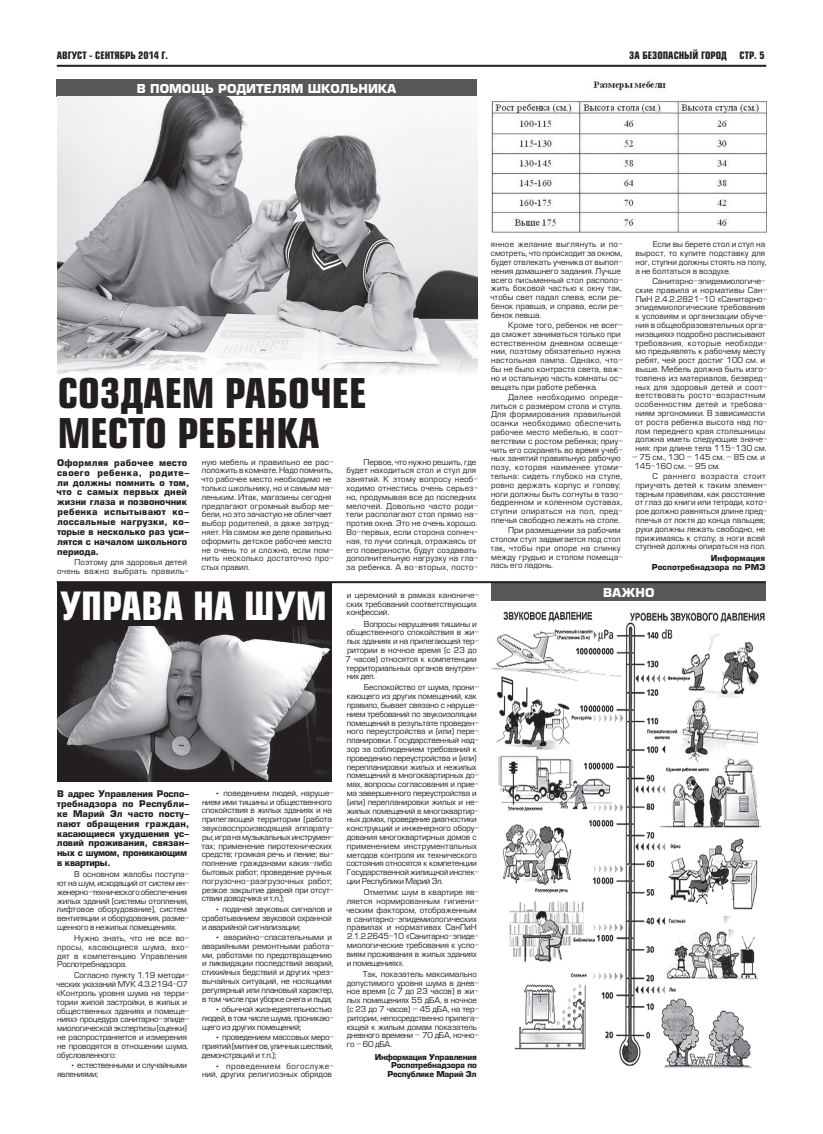
<style>
.page{position:relative;width:823px;height:1134px;background:#fff}
.page>*{position:absolute;margin:0;border:0;box-sizing:border-box;transform-origin:0 0}
.t1{font:700 40px/40px "Europe Cond";color:#231f20}
.t2{font:700 38px "Europe Cond";color:#fff}
.t3{font:700 12px "Europe";color:#fff}
.t4{font:700 10px "Europe Cond";color:#231f20}
.t5{font:700 9px/9.9px "Europe";letter-spacing:.025em;color:#231f20}
.t6{font:700 9px/9.9px "Europe";letter-spacing:.005em;color:#231f20}
.t7{font:8px/8.8px "Europe";color:#231f20}
.t8{font:8px/8.8px "Europe";letter-spacing:-.02em;color:#231f20}
.t9{font:8px/8.8px "Europe";letter-spacing:.02em;color:#231f20}
.t10{font:8px/8.8px "Europe";letter-spacing:-.025em;color:#231f20}
.t11{font:8px/8.8px "Europe";letter-spacing:-.03em;color:#231f20}
.t12{font:700 8px/8.8px "Europe";letter-spacing:-.03em;color:#231f20;text-align:right}
.t13{font:8px/8.8px "Europe";letter-spacing:.035em;color:#231f20;text-align:right}
.t14{font:700 8px/8.8px "Europe";color:#231f20;text-align:right}
</style>
<div class="page">
<hr style="left:57px;top:65px;width:708px;height:2px;background:#231f20">
<img style="left:58px;top:626px;width:274px;height:155px">
<div style="left:57px;top:79px;width:419px;height:17px;background:#57585a"></div>
<div style="left:491px;top:583px;width:274px;height:17px;background:#57585a"></div>
<hr style="left:57px;top:581px;width:708px;height:2px;background:#231f20">
<img style="left:58px;top:96px;width:419px;height:278px">
<img style="left:491px;top:79px;width:274px;height:154px">
<div style="left:57px;top:583px;width:275px;height:43px;background:#231f20"></div>
<img style="left:491px;top:606px;width:274px;height:463px">
<p class="t4" style="left:57px;top:49px;width:113px">АВГУСТ - СЕНТЯБРЬ 2014 Г.</p>
<p class="t4" style="left:629px;top:49px;width:99px">ЗА БЕЗОПАСНЫЙ ГОРОД</p>
<p class="t4" style="left:739px;top:49px;width:26px">СТР. 5</p>
<h3 class="t3" style="left:137px;top:81px;width:261px">В ПОМОЩЬ РОДИТЕЛЯМ ШКОЛЬНИКА</h3>
<h1 class="t1" style="left:58px;top:372px;width:310px">СОЗДАЕМ РАБОЧЕЕ<br>МЕСТО РЕБЕНКА</h1>
<p class="t5" style="left:57px;top:457px;width:134px">Оформляя рабочее место своего ребенка, родите&shy;ли должны помнить о том, что с самых первых дней жизни глаза и позвоночник ребенка испытывают ко&shy;лоссальные нагрузки, ко&shy;торые в несколько раз уси&shy;лятся с началом школьного периода.</p>
<p class="t13" style="left:57px;top:558px;width:134px">Поэтому для здоровья детей очень важно выбрать правиль-</p>
<p class="t7" style="left:201px;top:457px;width:134px">ную мебель и правильно ее рас&shy;положить в комнате. Надо помнить, что рабочее место необходимо не только школьнику, но и самым ма&shy;леньким. Итак, магазины сегодня предлагают огромный выбор ме&shy;бели, но это зачастую не облегчает выбор родителей, а даже затруд&shy;няет. На самом же деле правильно оформить детское рабочее место не очень то и сложно, если пом&shy;нить несколько достаточно про&shy;стых правил.</p>
<p class="t7" style="left:346px;top:457px;width:134px;text-indent:18px">Первое, что нужно решить, где будет находиться стол и стул для занятий. К этому вопросу необ&shy;ходимо отнестись очень серьез&shy;но, продумывая все до последних мелочей. Довольно часто роди&shy;тели располагают стол прямо на&shy;против окна. Это не очень хорошо.<br>Во-первых, если сторона солнеч&shy;ная, то лучи солнца, отражаясь от его поверхности, будут создавать дополнительную нагрузку на гла&shy;за ребенка. А во-вторых, посто-</p>
<h2 class="t2" style="left:60px;top:581px;width:268px">УПРАВА НА ШУМ</h2>
<p class="t6" style="left:57px;top:789px;width:134px">В адрес Управления Роспо&shy;требнадзора по Республи&shy;ке Марий Эл часто посту&shy;пают обращения граждан, касающиеся ухудшения ус&shy;ловий проживания, связан&shy;ных с шумом, проникающим в квартиры.</p>
<p class="t10" style="left:57px;top:870px;width:134px;text-indent:17px">В основном жалобы поступа&shy;ют на шум, исходящий от систем ин&shy;женерно-технического обеспечения жилых зданий (системы отопления, лифтовое оборудование), систем вентиляции и оборудования, разме&shy;щенного в нежилых помещениях.</p>
<p class="t7" style="left:57px;top:934px;width:134px;text-indent:17px">Нужно знать, что не все во&shy;просы, касающиеся шума, вхо&shy;дят в компетенцию Управления<br>Роспотребнадзора.</p>
<p class="t7" style="left:56px;top:971px;width:134px;text-indent:18px">Согласно пункту 1.19 методи&shy;ческих указаний МУК 4.3.2194-07 «Контроль уровня шума на терри&shy;тории жилой застройки, в жилых и общественных зданиях и помеще&shy;ниях» процедура санитарно-эпиде&shy;миологической экспертизы (оценки) не распространяется и измерения не проводятся в отношении шума, обусловленного:</p>
<p class="t10" style="left:57px;top:1061px;width:131px;text-indent:13px">• естественными и случайными явлениями;</p>
<p class="t7" style="left:201px;top:788px;width:134px;text-indent:13px">• поведением людей, наруше&shy;нием ими тишины и общественного спокойствия в жилых зданиях и на прилегающей территории (работа звуковоспроизводящей аппарату&shy;ры; игра на музыкальных инструмен&shy;тах; применение пиротехнических средств; громкая речь и пение; вы&shy;полнение гражданами каких-либо бытовых работ; проведение ручных погрузочно-разгрузочных работ; резкое закрытие дверей при отсут&shy;ствии доводчика и т.п.);</p>
<p class="t7" style="left:202px;top:905px;width:132px;text-align:justify;text-indent:13px">• подачей звуковых сигналов и срабатыванием звуковой охранной и аварийной сигнализации;</p>
<p class="t7" style="left:202px;top:933px;width:134px;text-indent:13px">• аварийно-спасательными и аварийными ремонтными работа&shy;ми, работами по предотвращению и ликвидации последствий аварий, стихийных бедствий и других чрез&shy;вычайных ситуаций, не носящими регулярный или плановый характер, в том числе при уборке снега и льда;</p>
<p class="t11" style="left:202px;top:1005px;width:134px;text-indent:13px">• обычной жизнедеятельностью людей, в том числе шума, проникаю&shy;щего из других помещений;</p>
<p class="t7" style="left:202px;top:1033px;width:134px;text-align:justify;text-indent:13px">• проведением массовых меро&shy;приятий (митингов, уличных шествий, демонстраций и т.п.);</p>
<p class="t7" style="left:202px;top:1061px;width:134px;text-align:right">• проведением богослуже&shy;ний, других религиозных обрядов</p>
<p class="t7" style="left:346px;top:591px;width:134px">и церемоний в рамках канониче&shy;ских требований соответствующих конфессий.</p>
<p class="t7" style="left:345px;top:619px;width:135px;text-indent:18px">Вопросы нарушения тишины и общественного спокойствия в жи&shy;лых зданиях и на прилегающей тер&shy;ритории в ночное время (с 23 до<br>7 часов) относятся к компетенции территориальных органов внутрен&shy;них дел.</p>
<p class="t8" style="left:346px;top:683px;width:134px;text-indent:17px">Беспокойство от шума, прони&shy;кающего из других помещений, как правило, бывает связано с наруше&shy;нием требований по звукоизоляции помещений в результате проведен&shy;ного переустройства и (или) пере&shy;планировки. Государственный над&shy;зор за соблюдением требований к проведению переустройства и (или) перепланировки жилых и нежилых помещений в многоквартирных до&shy;мах, вопросы согласования и прие&shy;ма завершенного переустройства и (или) перепланировки жилых и не&shy;жилых помещений в многоквартир&shy;ных домах, проведение диагностики конструкций и инженерного обору&shy;дования многоквартирных домов с применением инструментальных методов контроля их технического состояния относятся к компетенции Государственной жилищной инспек&shy;ции Республики Марий Эл.</p>
<p class="t7" style="left:346px;top:888px;width:134px;text-indent:18px">Отметим: шум в квартире яв&shy;ляется нормированным гигиени&shy;ческим фактором, отображенным в санитарно-эпидемиологических правилах и нормативах СанПиН<br>2.1.2.2645-10 «Санитарно-эпиде&shy;миологические требования к усло&shy;виям проживания в жилых зданиях и помещениях».</p>
<p class="t8" style="left:346px;top:969px;width:134px;text-indent:16px">Так, показатель максимально допустимого уровня шума в днев&shy;ное время (с 7 до 23 часов) в жи&shy;лых помещениях 55 дБА, в ночное (с 23 до 7 часов) – 45 дБА, на тер&shy;ритории, непосредственно прилега&shy;ющей к жилым домам показатель дневного времени – 70 дБА, ночно&shy;го – 60 дБА.</p>
<p class="t12" style="left:374px;top:1052px;width:103px">Информация Управления<br>Роспотребнадзора по<br>Республике Марий Эл</p>
<p class="t7" style="left:490px;top:240px;width:134px">янное желание выглянуть и по&shy;смотреть, что происходит за окном, будет отвлекать ученика от выпол&shy;нения домашнего задания. Лучше всего письменный стол располо&shy;жить боковой частью к окну так, чтобы свет падал слева, если ре&shy;бенок правша, и справа, если ре&shy;бенок левша.</p>
<p class="t7" style="left:490px;top:321px;width:134px;text-indent:17px">Кроме того, ребенок не всег&shy;да сможет заниматься только при естественном дневном освеще&shy;нии, поэтому обязательно нужна настольная лампа. Однако, что&shy;бы не было контраста света, важ&shy;но и остальную часть комнаты ос&shy;вещать при работе ребенка.</p>
<p class="t9" style="left:490px;top:393px;width:134px;text-indent:18px">Далее необходимо опреде&shy;литься с размером стола и стула.<br>Для формирования правильной осанки необходимо обеспечить рабочее место мебелью, в соот&shy;ветствии с ростом ребенка; приу&shy;чить его сохранять во время учеб&shy;ных занятий правильную рабочую позу, которая наименее утоми&shy;тельна: сидеть глубоко на стуле, ровно держать корпус и голову; ноги должны быть согнуты в тазо&shy;бедренном и коленном суставах, ступни опираться на пол, пред&shy;плечья свободно лежать на столе.</p>
<p class="t7" style="left:490px;top:526px;width:134px;text-indent:18px">При размещении за рабочим столом стул задвигается под стол так, чтобы при опоре на спинку между грудью и столом помеща&shy;лась его ладонь.</p>
<p class="t7" style="left:635px;top:240px;width:133px;text-indent:17px">Если вы берете стол и стул на вырост, то купите подставку для ног, ступни должны стоять на полу, а не болтаться в воздухе.</p>
<p class="t7" style="left:634px;top:277px;width:134px;text-indent:18px">Санитарно-эпидемиологиче&shy;ские правила и нормативы Сан-<br>ПиН 2.4.2.2821-10 «Санитарно&shy;эпидемиологические требования к условиям и организации обуче&shy;ния в общеобразовательных орга&shy;низациях» подробно расписывают требования, которые необходи&shy;мо предъявлять к рабочему месту ребят, чей рост достиг 100 см. и выше. Мебель должна быть изго&shy;товлена из материалов, безвред&shy;ных для здоровья детей и соот&shy;ветствовать росто-возрастным особенностям детей и требова&shy;ниям эргономики. В зависимости от роста ребенка высота над по&shy;лом переднего края столешницы должна иметь следующие значе&shy;ния: при длине тела 115-130 см.</p>
<p class="t7" style="left:632px;top:453px;width:134px">– 75 см., 130 – 145 см. – 85 см. и<br>145-160 см. – 95 см.</p>
<p class="t7" style="left:634px;top:472px;width:134px;text-indent:18px">С раннего возраста стоит приучать детей к таким элемен&shy;тарным правилам, как расстояние от глаз до книги или тетради, кото&shy;рое должно равняться длине пред&shy;плечья от локтя до конца пальцев; руки должны лежать свободно, не прижимаясь к столу; а ноги всей ступней должны опираться на пол.</p>
<p class="t14" style="left:651px;top:554px;width:115px">Информация<br>Роспотребнадзора по РМЭ</p>
<h3 class="t3" style="left:602px;top:585px;width:53px">ВАЖНО</h3>
</div>
